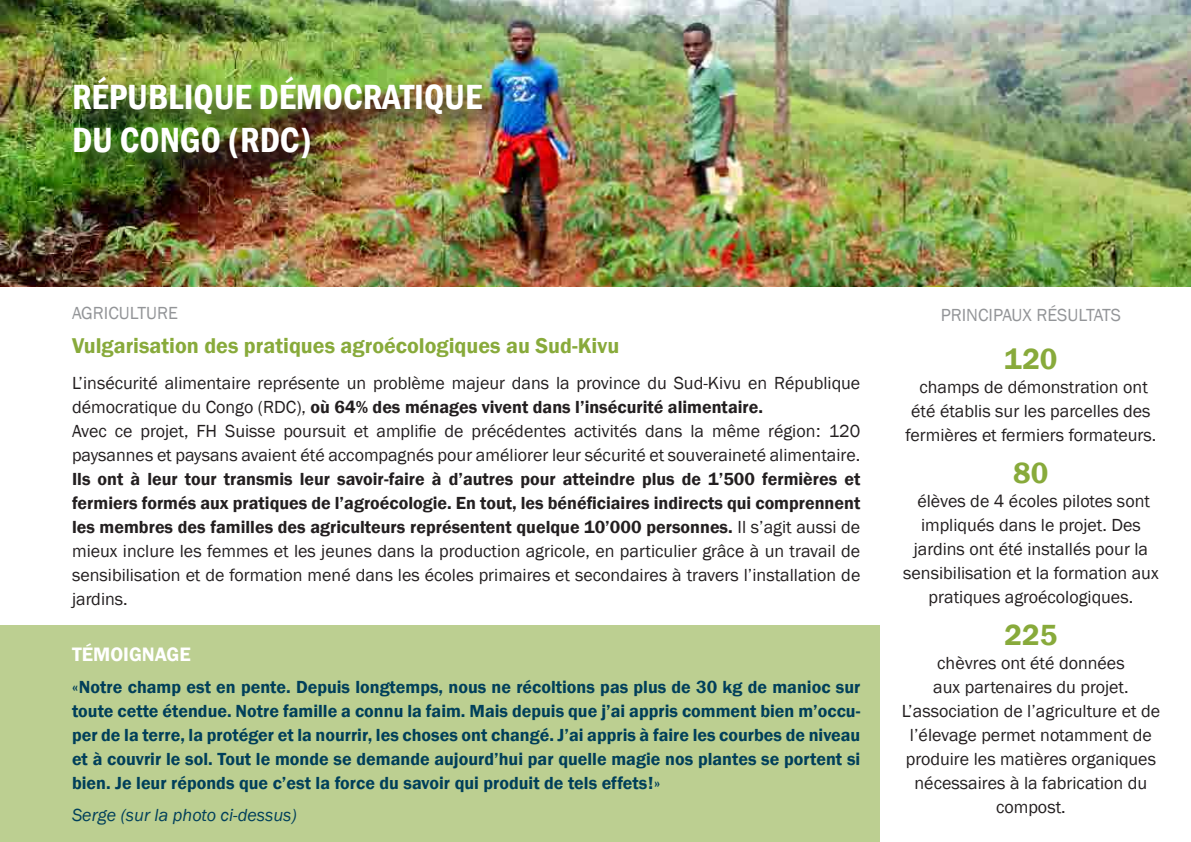
<style>
.page{position:relative;width:1191px;height:842px;background:#fff}
.page>*{position:absolute;margin:0;border:0;box-sizing:border-box;transform-origin:0 0}
.t1{font:600 condensed 36px/43.2px "Franklin Gothic";color:#fff}
.t2{font:600 30px "Franklin Gothic";color:#88aa3b}
.t3{font:600 22px "Franklin Gothic";color:#88aa3b}
.t4{font:600 20px "Franklin Gothic";color:#fff}
.t5{font:18px/24px "Franklin Gothic";color:#231f20;text-align:center}
.t6{font:600 18px/24px "Franklin Gothic";color:#003f5a;text-align:justify}
.t7{font:18px "Franklin Gothic";color:#939598}
.t8{font:italic 18px "Franklin Gothic";color:#003f5a}
.s1{font-weight:600}
</style>
<div class="page">
<div style="left:0;top:625px;width:879px;height:217px;background:#bccf91"></div>
<img style="left:0;top:0;width:1191px;height:286px">
<div style="left:77px;top:80px;width:429px;height:102px;background:#231f20;opacity:.75"></div>
<p class="t1" style="left:72px;top:75px;width:412px">RÉPUBLIQUE DÉMOCRATIQUE<br>DU CONGO (RDC)</p>
<p class="t7" style="left:72px;top:302px;width:107px">AGRICULTURE</p>
<p class="t3" style="left:72px;top:332px;width:549px">Vulgarisation des pratiques agroécologiques au Sud-Kivu</p>
<p class="t5" style="left:72px;top:372px;width:790px;text-align:left">L’insécurité alimentaire représente un problème majeur dans la province du Sud-Kivu en République démocratique du Congo (RDC), <span class="s1">où 64% des ménages vivent dans l’insécurité alimentaire.</span></p>
<p class="t5" style="left:72px;top:420px;width:790px;text-align:justify">Avec ce projet, FH Suisse poursuit et amplifie de précédentes activités dans la même région: 120 paysannes et paysans avaient été accompagnés pour améliorer leur sécurité et souveraineté alimentaire.<br><span class="s1">Ils ont à leur tour transmis leur savoir-faire à d’autres pour atteindre plus de 1’500 fermières et fermiers formés aux pratiques de l’agroécologie. En tout, les bénéficiaires indirects qui comprennent les membres des familles des agriculteurs représentent quelque 10’000 personnes.</span> Il s’agit aussi de mieux inclure les femmes et les jeunes dans la production agricole, en particulier grâce à un travail de sensibilisation et de formation mené dans les écoles primaires et secondaires à travers l’installation de jardins.</p>
<p class="t4" style="left:72px;top:642px;width:120px">TÉMOIGNAGE</p>
<p class="t6" style="left:72px;top:675px;width:790px">«Notre champ est en pente. Depuis longtemps, nous ne récoltions pas plus de 30 kg de manioc sur toute cette étendue. Notre famille a connu la faim. Mais depuis que j’ai appris comment bien m’occu&shy;per de la terre, la protéger et la nourrir, les choses ont changé. J’ai appris à faire les courbes de niveau et à couvrir le sol. Tout le monde se demande aujourd’hui par quelle magie nos plantes se portent si bien. Je leur réponds que c’est la force du savoir qui produit de tels effets!»</p>
<p class="t8" style="left:72px;top:803px;width:226px">Serge (sur la photo ci-dessus)</p>
<p class="t7" style="left:940px;top:304px;width:182px">PRINCIPAUX RÉSULTATS</p>
<p class="t2" style="left:1004px;top:341px;width:55px">120</p>
<p class="t5" style="left:905px;top:375px;width:252px">champs de démonstration ont été établis sur les parcelles des fermières et fermiers formateurs.</p>
<p class="t2" style="left:1013px;top:455px;width:37px">80</p>
<p class="t5" style="left:903px;top:489px;width:257px">élèves de 4 écoles pilotes sont impliqués dans le projet. Des jardins ont été installés pour la sensibilisation et la formation aux pratiques agroécologiques.</p>
<p class="t2" style="left:1004px;top:617px;width:54px">225</p>
<p class="t5" style="left:901px;top:651px;width:260px">chèvres ont été données<br>aux partenaires du projet.<br>L’association de l’agriculture et de l’élevage permet notamment de produire les matières organiques nécessaires à la fabrication du compost.</p>
</div>
